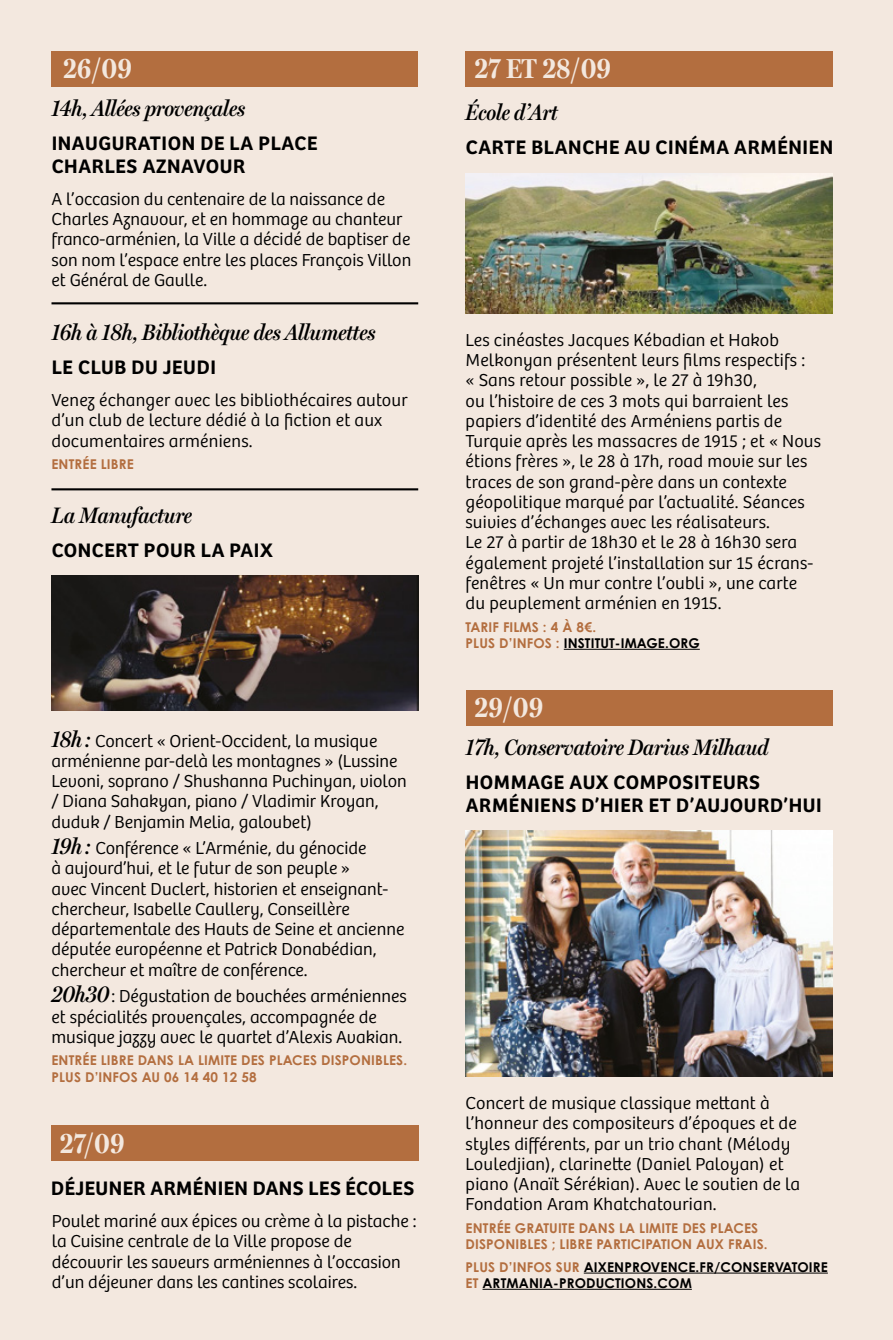
<style>
.page{position:relative;width:893px;height:1340px;background:#fff}
.page>*{position:absolute;margin:0;border:0;box-sizing:border-box;transform-origin:0 0}
.t1{font:700 27.45px "Miller Headline";letter-spacing:.025em;color:#f3e8df}
.t2{font:italic 600 22.5px "Miller Headline";color:#000}
.t3{font:600 20.25px/22.5px "Bree";letter-spacing:.03em;color:#000}
.t4{font:300 18px/20.2px "Bree";color:#000}
.t5{font:700 13.5px/16.2px "Century Gothic Pro";letter-spacing:.01em;color:#b36e3f}
.t6{font:700 13.5px/16.2px "Century Gothic Pro";letter-spacing:.01em;color:#000}
.s1{font-family:"Miller Headline";font-weight:600;font-style:italic;font-size:22.5px}
.s2{color:#000}
.s3{color:#b36e3f}
</style>
<div class="page">
<div style="left:0;top:0;width:893px;height:1339px;background:#f3e8df"></div>
<hr style="left:52px;top:302px;width:366px;height:2px;background:#000">
<div style="left:51px;top:51px;width:367px;height:36px;background:#b36e3f"></div>
<img style="left:51px;top:576px;width:367px;height:134px">
<hr style="left:51px;top:488px;width:367px;height:2px;background:#000">
<hr style="left:564px;top:649px;width:136px;height:1px;background:#000">
<div style="left:466px;top:51px;width:367px;height:36px;background:#b36e3f"></div>
<img style="left:466px;top:830px;width:366px;height:246px">
<hr style="left:584px;top:1272px;width:244px;height:1px;background:#000">
<hr style="left:482px;top:1288px;width:210px;height:1px;background:#000">
<div style="left:466px;top:689px;width:366px;height:36px;background:#b36e3f"></div>
<div style="left:51px;top:1125px;width:368px;height:36px;background:#b36e3f"></div>
<img style="left:466px;top:173px;width:366px;height:141px">
<h1 class="t1" style="left:63px;top:52px;width:70px">26/09</h1>
<p class="t2" style="left:51px;top:95px;width:195px">14h, Allées provençales</p>
<p class="t3" style="left:52px;top:130px;width:268px">INAUGURATION DE LA PLACE<br>CHARLES AZNAVOUR</p>
<p class="t4" style="left:51px;top:187px;width:361px">A l’occasion du centenaire de la naissance de Charles Aznavour, et en hommage au chanteur franco-arménien, la Ville a décidé de baptiser de son nom l’espace entre les places François Villon et Général de Gaulle.</p>
<p class="t2" style="left:51px;top:319px;width:325px">16h à 18h, Bibliothèque des Allumettes</p>
<p class="t3" style="left:52px;top:354px;width:166px">LE CLUB DU JEUDI</p>
<p class="t4" style="left:51px;top:389px;width:358px">Venez échanger avec les bibliothécaires autour d’un club de lecture dédié à la fiction et aux documentaires arméniens.</p>
<p class="t5" style="left:51px;top:456px;width:84px">ENTRÉE LIBRE</p>
<p class="t2" style="left:51px;top:502px;width:142px">La Manufacture</p>
<p class="t3" style="left:52px;top:537px;width:223px">CONCERT POUR LA PAIX</p>
<p class="t4" style="left:51px;top:729px;width:357px"><span class="s1">18h :</span> Concert « Orient-Occident, la musique arménienne par-delà les montagnes » (Lussine Levoni, soprano / Shushanna Puchinyan, violon / Diana Sahakyan, piano / Vladimir Kroyan, duduk / Benjamin Melia, galoubet)</p>
<p class="t4" style="left:51px;top:837px;width:354px"><span class="s1">19h :</span> Conférence « L’Arménie, du génocide<br>à aujourd’hui, et le futur de son peuple »<br>avec Vincent Duclert, historien et enseignant&shy;chercheur, Isabelle Caullery, Conseillère départementale des Hauts de Seine et ancienne députée européenne et Patrick Donabédian, chercheur et maître de conférence.</p>
<p class="t4" style="left:51px;top:985px;width:357px"><span class="s1">20h30</span> : Dégustation de bouchées arméniennes et spécialités provençales, accompagnée de musique jazzy avec le quartet d’Alexis Avakian.</p>
<p class="t5" style="left:51px;top:1052px;width:357px">ENTRÉE LIBRE DANS LA LIMITE DES PLACES DISPONIBLES.<br>PLUS D’INFOS AU 06 14 40 12 58</p>
<h1 class="t1" style="left:60px;top:1126px;width:66px">27/09</h1>
<p class="t3" style="left:51px;top:1175px;width:365px">DÉJEUNER ARMÉNIEN DANS LES ÉCOLES</p>
<p class="t4" style="left:52px;top:1209px;width:366px">Poulet mariné aux épices ou crème à la pistache : la Cuisine centrale de la Ville propose de découvrir les saveurs arméniennes à l’occasion d’un déjeuner dans les cantines scolaires.</p>
<h1 class="t1" style="left:475px;top:52px;width:138px">27 ET 28/09</h1>
<p class="t2" style="left:466px;top:99px;width:94px">École d’Art</p>
<p class="t3" style="left:466px;top:134px;width:369px">CARTE BLANCHE AU CINÉMA ARMÉNIEN</p>
<p class="t4" style="left:466px;top:328px;width:357px">Les cinéastes Jacques Kébadian et Hakob Melkonyan présentent leurs films respectifs :<br>« Sans retour possible », le 27 à 19h30,<br>ou l’histoire de ces 3 mots qui barraient les papiers d’identité des Arméniens partis de Turquie après les massacres de 1915 ; et « Nous étions frères », le 28 à 17h, road movie sur les traces de son grand-père dans un contexte géopolitique marqué par l’actualité. Séances suivies d’échanges avec les réalisateurs.<br>Le 27 à partir de 18h30 et le 28 à 16h30 sera également projeté l’installation sur 15 écrans&shy;fenêtres « Un mur contre l’oubli », une carte du peuplement arménien en 1915.</p>
<p class="t5" style="left:466px;top:618px;width:236px">TARIF FILMS : 4 À 8€.<br>PLUS D’INFOS : <span class="s2">INSTITUT-IMAGE.ORG</span></p>
<h1 class="t1" style="left:475px;top:690px;width:70px">29/09</h1>
<p class="t2" style="left:466px;top:734px;width:305px">17h, Conservatoire Darius Milhaud</p>
<p class="t3" style="left:466px;top:769px;width:358px">HOMMAGE AUX COMPOSITEURS<br>ARMÉNIENS D’HIER ET D’AUJOURD’HUI</p>
<p class="t4" style="left:466px;top:1091px;width:336px">Concert de musique classique mettant à l’honneur des compositeurs d’époques et de styles différents, par un trio chant (Mélody Louledjian), clarinette (Daniel Paloyan) et piano (Anaït Sérékian). Avec le soutien de la Fondation Aram Khatchatourian.</p>
<p class="t5" style="left:466px;top:1219px;width:303px">ENTRÉE GRATUITE DANS LA LIMITE DES PLACES<br>DISPONIBLES ; LIBRE PARTICIPATION AUX FRAIS.</p>
<p class="t6" style="left:466px;top:1258px;width:364px"><span class="s3">PLUS D’INFOS SUR</span> AIXENPROVENCE.FR/CONSERVATOIRE<br><span class="s3">ET</span> ARTMANIA-PRODUCTIONS.COM</p>
</div>
